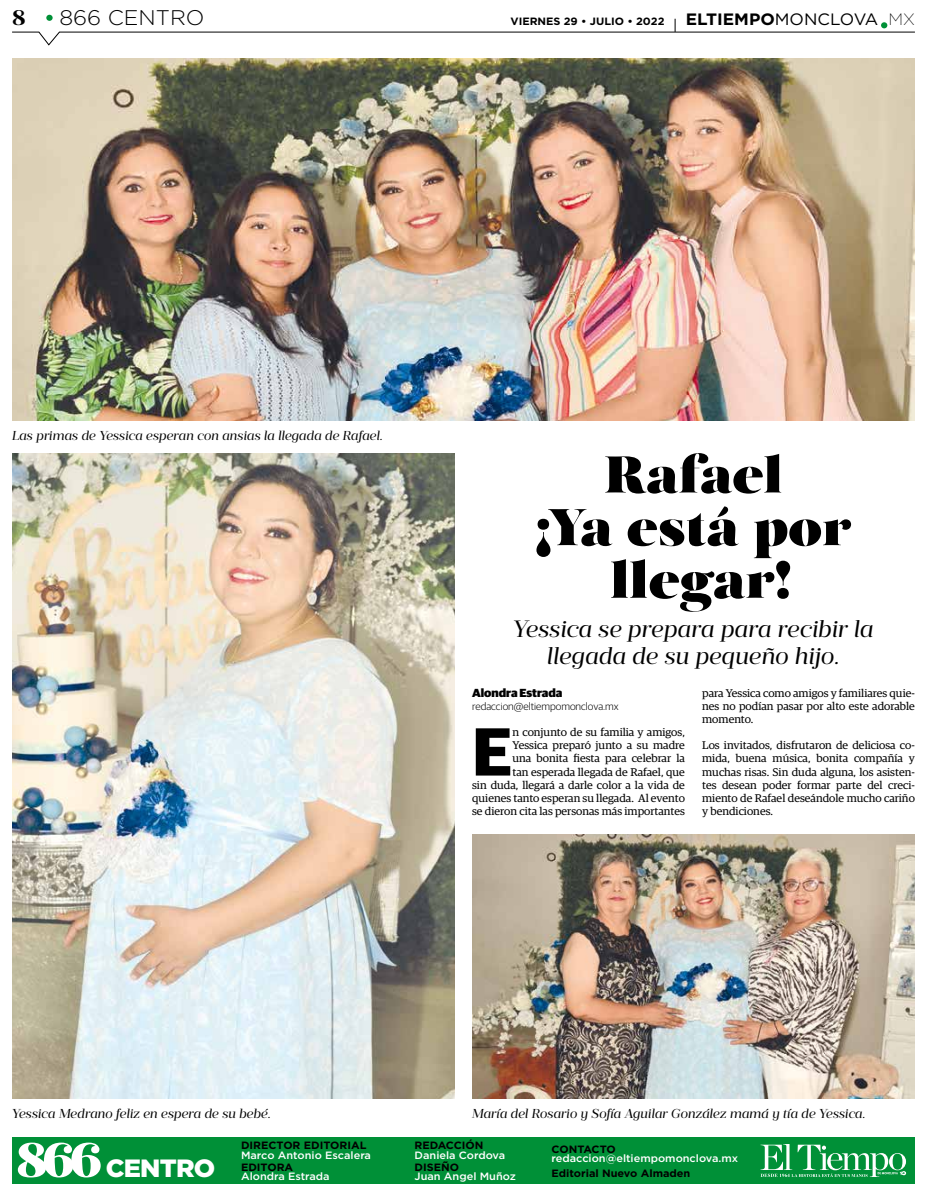
<style>
.page{position:relative;width:931px;height:1204px;background:#fff}
.page>*{position:absolute;margin:0;border:0;box-sizing:border-box;transform-origin:0 0}
.t1{font:700 68.12px "Guardian Sans";color:#000}
.t2{font:51.75px/52.6px "Salome";color:#000;text-align:center}
.t3{font:900 25px "Gotham";letter-spacing:-.03em;color:#fff}
.t4{font:italic 23.5px/26.4px "Prumo Deck";color:#000;text-align:center}
.t5{font:300 21.12px "Gotham";color:#000}
.t6{font:700 21.12px "Prumo Deck";color:#000}
.t7{font:700 16.5px "Gotham";color:#000}
.t8{font:italic 12.88px "Prumo Deck";color:#000}
.t9{font:900 11.75px "Guardian Sans";color:#000}
.t10{font:11.12px/13.1px "Guardian Egyp";color:#000;text-align:justify}
.t11{font:500 10.62px "Gotham";color:#fff}
.t12{font:700 10.62px "Gotham";color:#000}
.t13{font:300 10.62px "Guardian Sans";color:#000}
.t14{font:700 10.62px "Gotham";letter-spacing:-.02em;color:#000}
.s1{font-weight:400}
.s2{font-weight:200}
.s3{font-family:"Prumo Deck";font-size:48.5px}
</style>
<div class="page">
<img style="left:12px;top:58px;width:902px;height:362px">
<img style="left:472px;top:835px;width:442px;height:263px">
<img style="left:12px;top:453px;width:443px;height:645px">
<div style="left:46px;top:15px;width:7px;height:6px;background:#009037;border-radius:50%"></div>
<svg style="left:12px;top:19px;width:903px;height:26px"></svg>
<div style="left:12px;top:1137px;width:902px;height:46px;background:#009037"></div>
<svg style="left:760px;top:1144px;width:146px;height:33px"></svg>
<h3 class="t6" style="left:12px;top:4px;width:15px">8</h3>
<h3 class="t5" style="left:59px;top:4px;width:147px">866 CENTRO</h3>
<p class="t12" style="left:510px;top:15px;width:155px">VIERNES 29 • JULIO • 2022</p>
<h3 class="t7" style="left:686px;top:9px;width:230px">ELTIEMPO<span class="s1">MONCLOVA</span> <span class="s2">MX</span></h3>
<p class="t8" style="left:12px;top:428px;width:372px">Las primas de Yessica esperan con ansias la llegada de Rafael.</p>
<h2 class="t2" style="left:535px;top:448px;width:318px">Rafael<br>¡Ya está por llegar!</h2>
<h3 class="t4" style="left:513px;top:616px;width:362px">Yessica se prepara para recibir la llegada de su pequeño hijo.</h3>
<p class="t9" style="left:472px;top:683px;width:92px">Alondra Estrada</p>
<p class="t13" style="left:472px;top:699px;width:148px">redaccion@eltiempomonclova.mx</p>
<p class="t10" style="left:702px;top:685px;width:214px">para Yessica como amigos y familiares quie&shy;nes no podían pasar por alto este adorable momento.</p>
<p class="t10" style="left:702px;top:738px;width:214px">Los invitados, disfrutaron de deliciosa co&shy;mida, buena música, bonita compañía y muchas risas. Sin duda alguna, los asisten&shy;tes desean poder formar parte del creci&shy;miento de Rafael deseándole mucho cariño y bendiciones.</p>
<p class="t10" style="left:472px;top:725px;width:214px;text-align:right">n conjunto de su familia y amigos,<br>Yessica preparó junto a su madre<br>una bonita fiesta para celebrar la<br>tan esperada llegada de Rafael, que<br>sin duda, llegará a darle color a la vida de quienes tanto esperan su llegada. Al evento se dieron cita las personas más importantes</p>
<h1 class="t1" style="left:472px;top:701px;width:42px">E</h1>
<p class="t8" style="left:12px;top:1105px;width:260px">Yessica Medrano feliz en espera de su bebé.</p>
<p class="t8" style="left:472px;top:1105px;width:395px">María del Rosario y Sofía Aguilar González mamá y tía de Yessica.</p>
<h3 class="t3" style="left:16px;top:1151px;width:201px"><span class="s3">866</span> CENTRO</h3>
<p class="t12" style="left:241px;top:1138px;width:127px">DIRECTOR EDITORIAL</p>
<p class="t11" style="left:241px;top:1148px;width:131px">Marco Antonio Escalera</p>
<p class="t12" style="left:241px;top:1160px;width:54px">EDITORA</p>
<p class="t11" style="left:241px;top:1169px;width:90px">Alondra Estrada</p>
<p class="t12" style="left:414px;top:1138px;width:70px">REDACCIÓN</p>
<p class="t11" style="left:414px;top:1148px;width:92px">Daniela Cordova</p>
<p class="t12" style="left:414px;top:1160px;width:46px">DISEÑO</p>
<p class="t11" style="left:414px;top:1169px;width:103px">Juan Angel Muñoz</p>
<p class="t14" style="left:551px;top:1142px;width:66px">CONTACTO</p>
<p class="t11" style="left:551px;top:1151px;width:188px">redaccion@eltiempomonclova.mx</p>
<p class="t12" style="left:551px;top:1166px;width:140px">Editorial Nuevo Almaden</p>
</div>
